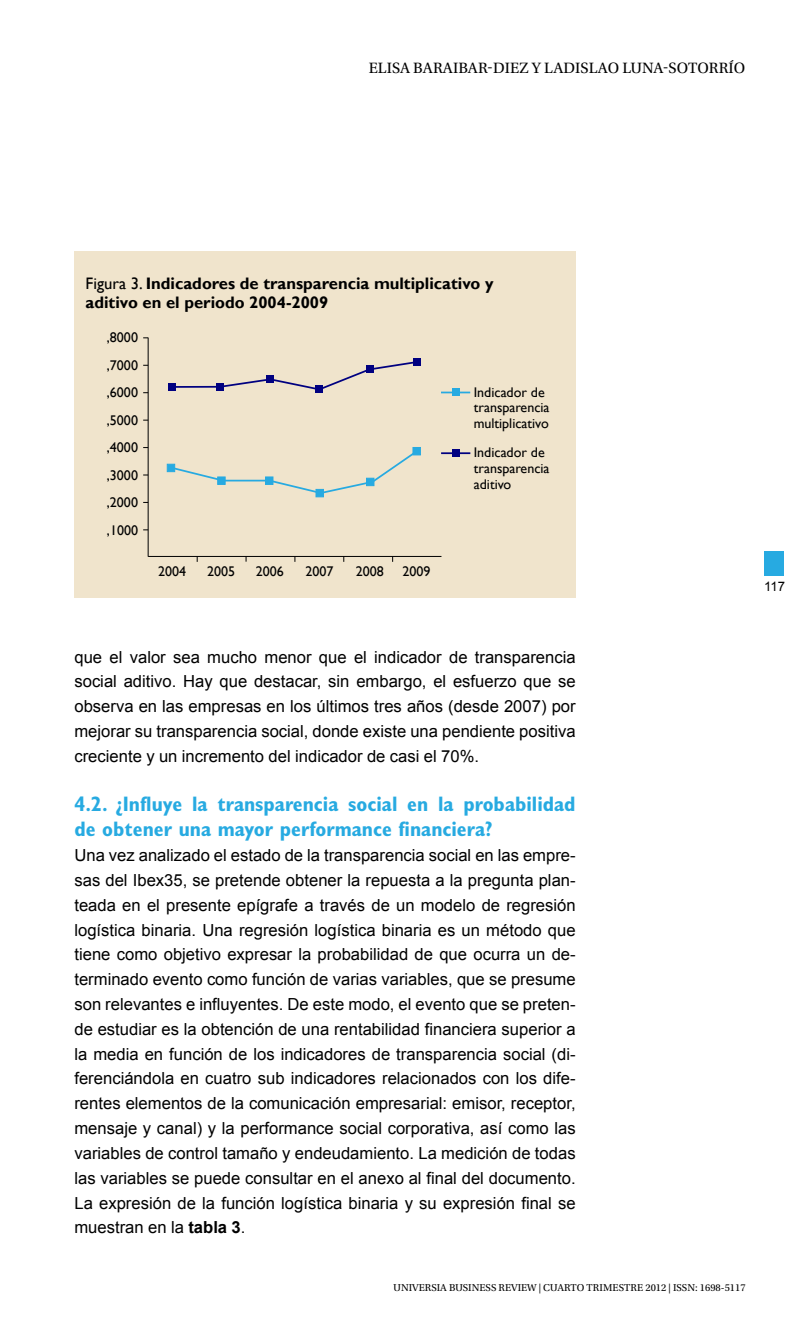
<style>
.page{position:relative;width:809px;height:1340px;background:#fff}
.page>*{position:absolute;margin:0;border:0;box-sizing:border-box;transform-origin:0 0}
.t1{font:700 condensed 21px/24.8px "Gill Sans Std";color:#27aae1}
.t2{font:16.62px/24.8px "Arial";color:#000;text-align:justify}
.t3{font:700 16.62px/18.4px "Gill Sans";color:#000}
.t4{font:15.75px "Utopia Std";letter-spacing:.01em;color:#000}
.t5{font:15.75px "Utopia Std";letter-spacing:.035em;color:#000}
.t6{font:14px/15.8px "Gill Sans";color:#000}
.t7{font:13.12px "Arial";color:#000}
.t8{font:10.5px "Utopia Std";color:#000}
.s1{font-weight:400}
.s2{font-weight:700}
</style>
<div class="page">
<div style="left:764px;top:551px;width:20px;height:24px;background:#27aae1"></div>
<div style="left:74px;top:251px;width:501px;height:347px;background:#f0e4cc"></div>
<hr style="left:148px;top:337px;width:1px;height:219px;background:#000">
<hr style="left:148px;top:556px;width:293px;height:1px;background:#000">
<div style="left:167px;top:464px;width:8px;height:7px;background:#27aae1;border:1px solid #27aae1"></div>
<div style="left:168px;top:383px;width:8px;height:7px;background:#000080"></div>
<div style="left:316px;top:489px;width:7px;height:8px;background:#27aae1"></div>
<div style="left:315px;top:386px;width:8px;height:7px;background:#000080"></div>
<div style="left:413px;top:447px;width:7px;height:8px;background:#27aae1"></div>
<div style="left:413px;top:358px;width:8px;height:8px;background:#000080"></div>
<svg style="left:170px;top:448px;width:249px;height:47px"></svg>
<svg style="left:170px;top:361px;width:243px;height:30px"></svg>
<div style="left:452px;top:449px;width:7px;height:8px;background:#000080"></div>
<div style="left:452px;top:389px;width:7px;height:7px;background:#27aae1"></div>
<hr style="left:441px;top:452px;width:29px;height:2px;background:#000080">
<hr style="left:441px;top:391px;width:29px;height:2px;background:#27aae1">
<p class="t4" style="left:369px;top:60px;width:55px">ELISA BARAIBAR</p>
<p class="t5" style="left:487px;top:60px;width:156px">-DIEZ Y LADISLAO LUNA</p>
<p class="t4" style="left:663px;top:60px;width:84px">-SOTORRÍO</p>
<p class="t3" style="left:86px;top:275px;width:409px"><span class="s1">Figura 3.</span> Indicadores de transparencia multiplicativo y aditivo en el periodo 2004-2009</p>
<p class="t6" style="left:107px;top:330px;width:33px">,8000</p>
<p class="t6" style="left:107px;top:357px;width:33px">,7000</p>
<p class="t6" style="left:107px;top:385px;width:33px">,6000</p>
<p class="t6" style="left:107px;top:412px;width:33px">,5000</p>
<p class="t6" style="left:107px;top:440px;width:33px">,4000</p>
<p class="t6" style="left:107px;top:467px;width:33px">,3000</p>
<p class="t6" style="left:107px;top:495px;width:33px">,2000</p>
<p class="t6" style="left:107px;top:522px;width:33px">,1000</p>
<p class="t6" style="left:158px;top:563px;width:29px">2004</p>
<p class="t6" style="left:207px;top:563px;width:29px">2005</p>
<p class="t6" style="left:256px;top:563px;width:29px">2006</p>
<p class="t6" style="left:305px;top:563px;width:29px">2007</p>
<p class="t6" style="left:356px;top:563px;width:29px">2008</p>
<p class="t6" style="left:402px;top:563px;width:29px">2009</p>
<p class="t6" style="left:474px;top:384px;width:77px">Indicador de transparencia multiplicativo</p>
<p class="t6" style="left:474px;top:445px;width:77px">Indicador de transparencia aditivo</p>
<p class="t7" style="left:764px;top:577px;width:22px">117</p>
<p class="t2" style="left:74px;top:644px;width:503px">que el valor sea mucho menor que el indicador de transparencia social aditivo. Hay que destacar, sin embargo, el esfuerzo que se observa en las empresas en los últimos tres años (desde 2007) por mejorar su transparencia social, donde existe una pendiente positiva creciente y un incremento del indicador de casi el 70%.</p>
<p class="t1" style="left:74px;top:791px;width:502px">4.2. ¿Influye la transparencia social en la probabilidad de obtener una mayor performance financiera?</p>
<p class="t2" style="left:74px;top:843px;width:503px">Una vez analizado el estado de la transparencia social en las empre&shy;sas del Ibex35, se pretende obtener la repuesta a la pregunta plan&shy;teada en el presente epígrafe a través de un modelo de regresión logística binaria. Una regresión logística binaria es un método que tiene como objetivo expresar la probabilidad de que ocurra un de&shy;terminado evento como función de varias variables, que se presume son relevantes e influyentes. De este modo, el evento que se preten&shy;de estudiar es la obtención de una rentabilidad financiera superior a la media en función de los indicadores de transparencia social (di&shy;ferenciándola en cuatro sub indicadores relacionados con los dife&shy;rentes elementos de la comunicación empresarial: emisor, receptor, mensaje y canal) y la performance social corporativa, así como las variables de control tamaño y endeudamiento. La medición de todas las variables se puede consultar en el anexo al final del documento.<br>La expresión de la función logística binaria y su expresión final se muestran en la <span class="s2">tabla 3</span>.</p>
<p class="t8" style="left:393px;top:1281px;width:165px">UNIVERSIA BUSINESS REVIEW | CUAR</p>
<p class="t8" style="left:570px;top:1281px;width:177px">TO TRIMESTRE 2012 | ISSN: 1698-5117</p>
</div>
